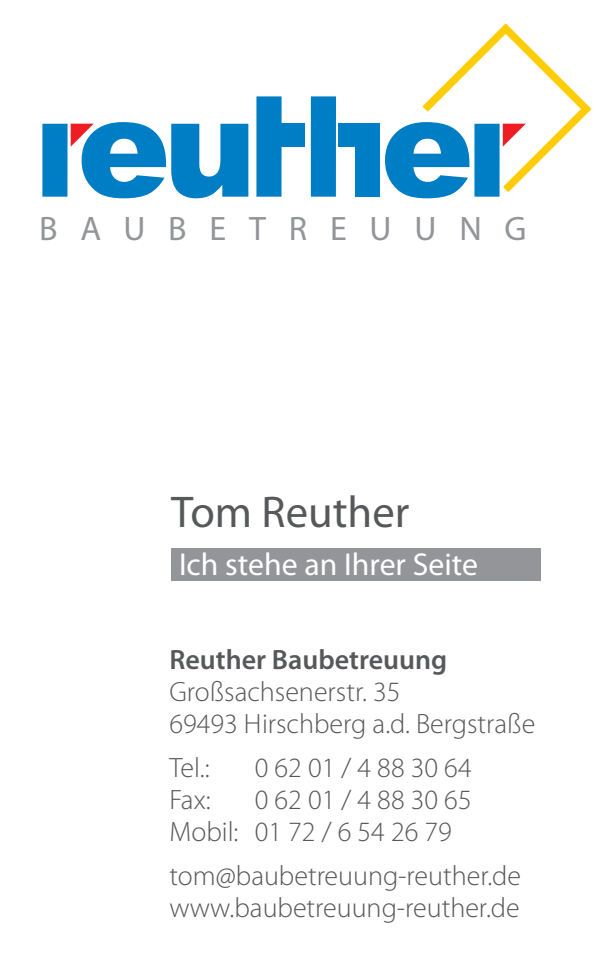
<style>
.page{position:relative;width:613px;height:964px;background:#fff}
.page>*{position:absolute;margin:0;border:0;box-sizing:border-box;transform-origin:0 0}
.t1{font:44.8px "Myriad Pro";color:#57585a}
.t2{font:34px "Myriad";letter-spacing:.67em;color:#939598}
.t3{font:31.6px "Myriad Pro";color:#fff}
.t4{font:300 28px/32px "Myriad Pro";color:#57585a}
.t5{font:600 28px "Myriad Pro";color:#57585a}
</style>
<div class="page">
<svg style="left:385px;top:123px;width:29px;height:75px"></svg>
<div style="left:42px;top:124px;width:25px;height:73px;background:#007ec5"></div>
<div style="left:256px;top:96px;width:25px;height:101px;background:#007ec5"></div>
<svg style="left:71px;top:122px;width:177px;height:76px"></svg>
<div style="left:281px;top:124px;width:23px;height:23px;background:#007ec5"></div>
<div style="left:311px;top:96px;width:25px;height:101px;background:#007ec5"></div>
<div style="left:338px;top:124px;width:41px;height:23px;background:#007ec5"></div>
<div style="left:355px;top:143px;width:24px;height:54px;background:#007ec5"></div>
<svg style="left:414px;top:23px;width:178px;height:176px"></svg>
<div style="left:172px;top:549px;width:368px;height:32px;background:#939598"></div>
<p class="t2" style="left:39px;top:212px;width:488px">BAUBETREUUNG</p>
<h1 class="t1" style="left:171px;top:484px;width:239px">Tom Reuther</h1>
<p class="t3" style="left:179px;top:545px;width:300px">Ich stehe an Ihrer Seite</p>
<p class="t5" style="left:169px;top:641px;width:279px">Reuther Baubetreuung</p>
<p class="t4" style="left:169px;top:676px;width:367px">Großsachsenerstr. 35<br>69493 Hirschberg a.d. Bergstraße</p>
<p class="t4" style="left:169px;top:752px;width:42px">Tel.:</p>
<p class="t4" style="left:254px;top:752px;width:218px">0 62 01 / 4 88 30 64</p>
<p class="t4" style="left:169px;top:784px;width:43px">Fax:</p>
<p class="t4" style="left:169px;top:784px;width:303px;text-indent:85px">0 62 01 / 4 88 30 65<br>Mobil: 01 72 / 6 54 26 79</p>
<p class="t4" style="left:169px;top:860px;width:353px">tom@baubetreuung-reuther.de www.baubetreuung-reuther.de</p>
</div>
